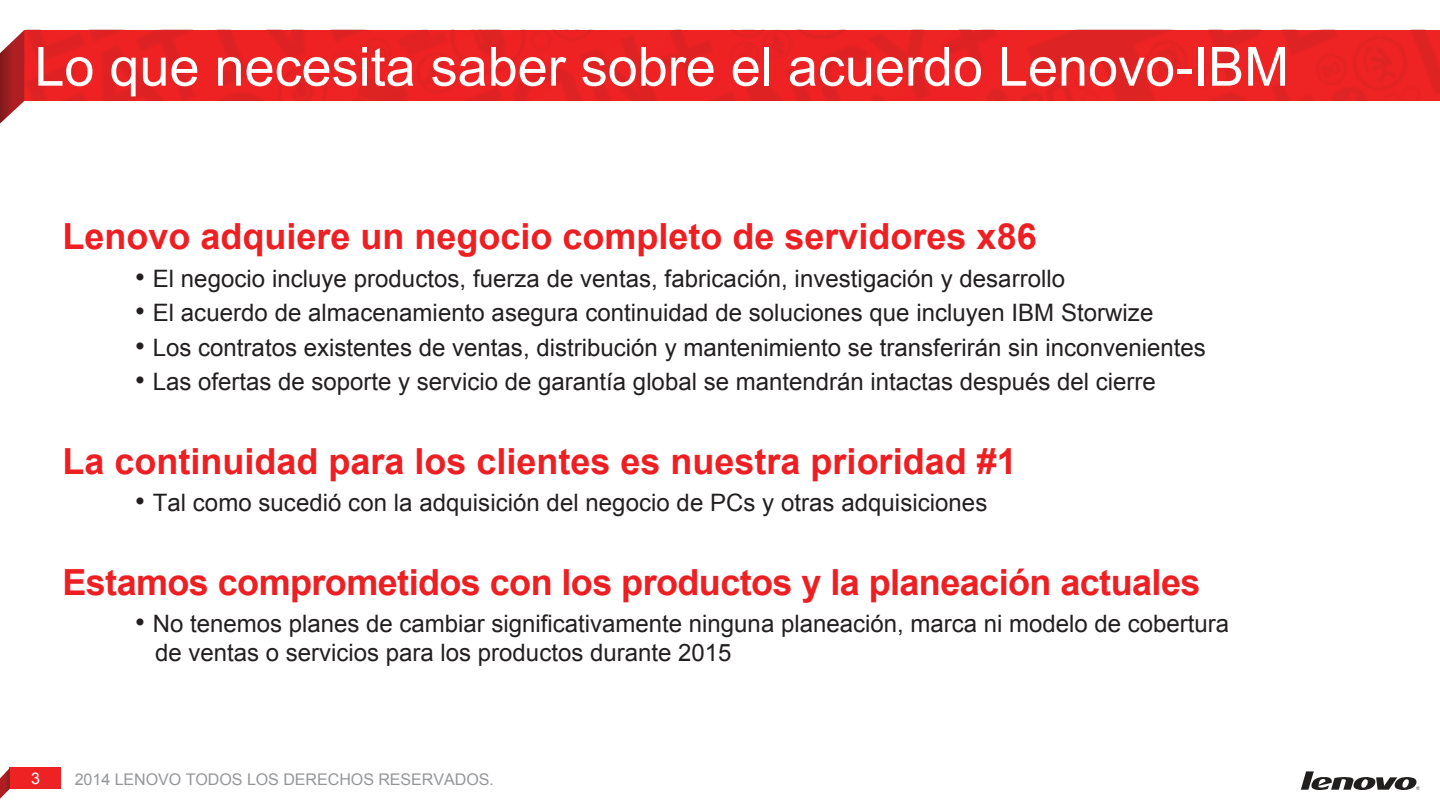
<style>
.page{position:relative;width:1440px;height:810px;background:#fff}
.page>*{position:absolute;margin:0;border:0;box-sizing:border-box;transform-origin:0 0}
.t1{font:54px "Arial";color:#fff}
.t2{font:700 36px "Arial";color:#ee1f23}
.t3{font:24px/28.8px "Arial";color:#231f20}
.t4{font:16px "Arial";letter-spacing:-.005em;color:#949699}
.t5{font:16px "Arial";color:#fff}
.s1{font-size:28px}
</style>
<div class="page">
<img style="left:24px;top:30px;width:1416px;height:71px">
<svg style="left:0;top:30px;width:24px;height:94px"></svg>
<div style="left:10px;top:768px;width:50px;height:21px;background:#ee2224"></div>
<svg style="left:0;top:768px;width:10px;height:31px"></svg>
<svg style="left:1301px;top:771px;width:119px;height:19px"></svg>
<h1 class="t1" style="left:34px;top:31px;width:1256px">Lo que necesita saber sobre el acuerdo Lenovo-IBM</h1>
<h2 class="t2" style="left:62px;top:213px;width:976px">Lenovo adquiere un negocio completo de servidores x86</h2>
<p class="t3" style="left:135px;top:264px;width:932px"><span class="s1">•</span> El negocio incluye productos, fuerza de ventas, fabricación, investigación y desarrollo</p>
<p class="t3" style="left:135px;top:299px;width:1020px"><span class="s1">•</span> El acuerdo de almacenamiento asegura continuidad de soluciones que incluyen IBM Storwize</p>
<p class="t3" style="left:135px;top:333px;width:1072px"><span class="s1">•</span> Los contratos existentes de ventas, distribución y mantenimiento se transferirán sin inconvenientes</p>
<p class="t3" style="left:135px;top:368px;width:1022px"><span class="s1">•</span> Las ofertas de soporte y servicio de garantía global se mantendrán intactas después del cierre</p>
<h2 class="t2" style="left:62px;top:437px;width:956px">La continuidad para los clientes es nuestra prioridad #1</h2>
<p class="t3" style="left:135px;top:489px;width:854px"><span class="s1">•</span> Tal como sucedió con la adquisición del negocio de PCs y otras adquisiciones</p>
<h2 class="t2" style="left:62px;top:558px;width:1140px">Estamos comprometidos con los productos y la planeación actuales</h2>
<p class="t3" style="left:155px;top:610px;width:1076px;text-indent:-20px"><span class="s1">•</span> No tenemos planes de cambiar significativamente ninguna planeación, marca ni modelo de cobertura de ventas o servicios para los productos durante 2015</p>
<p class="t5" style="left:31px;top:768px;width:10px">3</p>
<p class="t4" style="left:75px;top:769px;width:421px">2014 LENOVO TODOS LOS DERECHOS RESERVADOS.</p>
</div>
